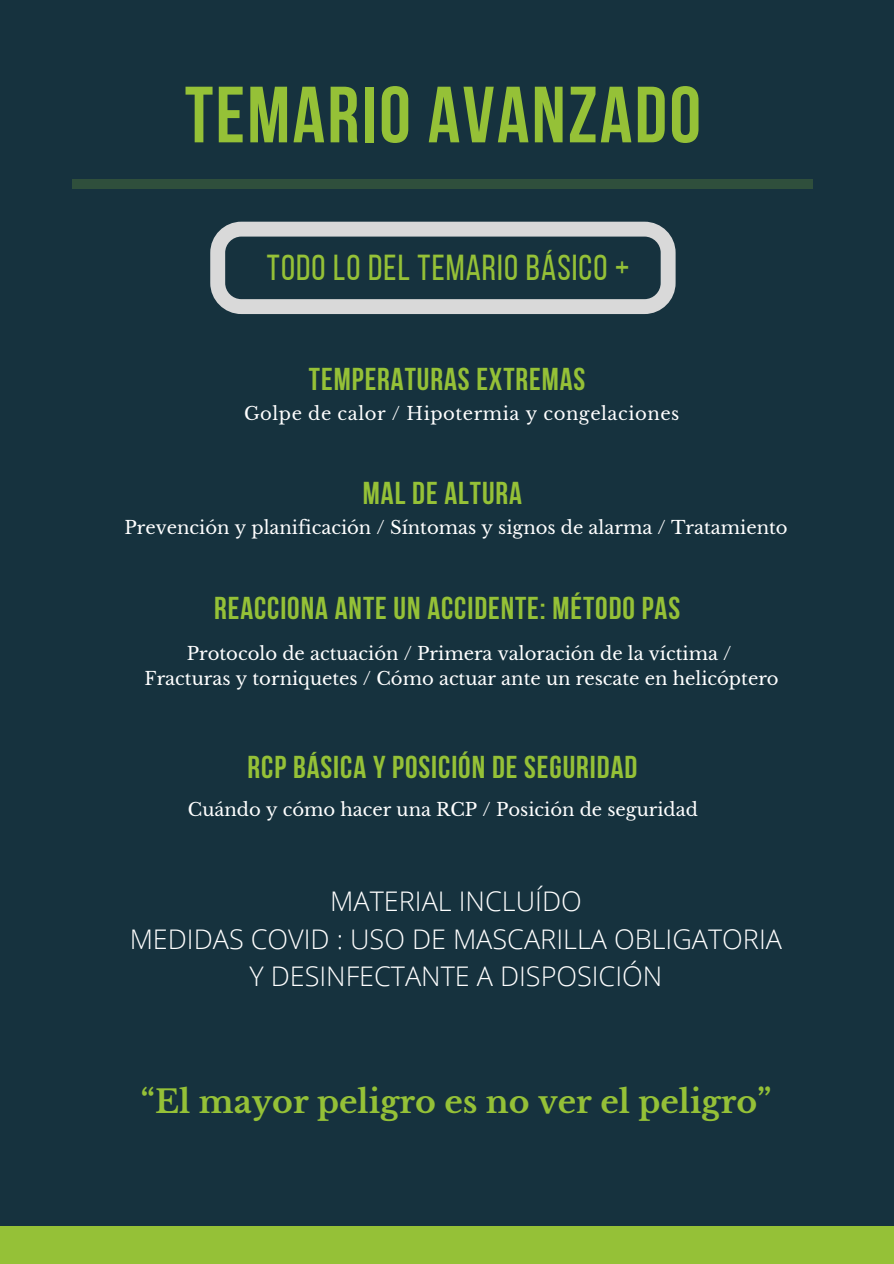
<style>
.page{position:relative;width:894px;height:1264px;background:#fff}
.page>*{position:absolute;margin:0;border:0;box-sizing:border-box;transform-origin:0 0}
.t1{font:700 79.5px "Bebas Neue";letter-spacing:.03em;color:#95c137}
.t2{font:36px "Bebas Neue";letter-spacing:.03em;color:#95c137}
.t3{font:700 31.5px "Bebas Neue";letter-spacing:.03em;color:#95c137}
.t4{font:700 31.5px "Libre Baskerville";color:#95c137}
.t5{font:300 27px "Open Sans";color:#fff}
.t6{font:18px "Libre Baskerville";color:#fff}
.t7{font:18px "Libre Baskerville";letter-spacing:.03em;color:#fff}
</style>
<div class="page">
<div style="left:0;top:0;width:893px;height:1226px;background:#16323e"></div>
<div style="left:72px;top:180px;width:740px;height:9px;background:#2f4f3c"></div>
<div style="left:0;top:1226px;width:893px;height:37px;background:#95c137"></div>
<svg style="left:210px;top:222px;width:465px;height:92px;background:#596b73"></svg>
<p class="t1" style="left:185px;top:83px;width:517px">TEMARIO AVANZADO</p>
<p class="t2" style="left:267px;top:253px;width:364px">TODO LO DEL TEMARIO BÁSICO +</p>
<p class="t3" style="left:309px;top:366px;width:278px">TEMPERATURAS EXTREMAS</p>
<p class="t7" style="left:244px;top:402px;width:437px">Golpe de calor / Hipotermia y congelaciones</p>
<p class="t3" style="left:363px;top:480px;width:160px">MAL DE ALTURA</p>
<p class="t6" style="left:124px;top:517px;width:664px">Prevención y planificación / Síntomas y signos de alarma / Tratamiento</p>
<p class="t3" style="left:214px;top:596px;width:467px">REACCIONA ANTE UN ACCIDENTE: MÉTODO PAS</p>
<p class="t6" style="left:187px;top:642px;width:546px">Protocolo de actuación / Primera valoración de la víctima /</p>
<p class="t6" style="left:145px;top:667px;width:635px">Fracturas y torniquetes / Cómo actuar ante un rescate en helicóptero</p>
<p class="t3" style="left:247px;top:754px;width:391px">RCP BÁSICA Y POSICIÓN DE SEGURIDAD</p>
<p class="t6" style="left:188px;top:798px;width:511px">Cuándo y cómo hacer una RCP / Posición de seguridad</p>
<p class="t5" style="left:330px;top:882px;width:253px">MATERIAL INCLUÍDO</p>
<p class="t5" style="left:130px;top:919px;width:653px">MEDIDAS COVID : USO DE MASCARILLA OBLIGATORIA</p>
<p class="t5" style="left:249px;top:956px;width:414px">Y DESINFECTANTE A DISPOSICIÓN</p>
<p class="t4" style="left:141px;top:1082px;width:631px">“El mayor peligro es no ver el peligro”</p>
</div>
